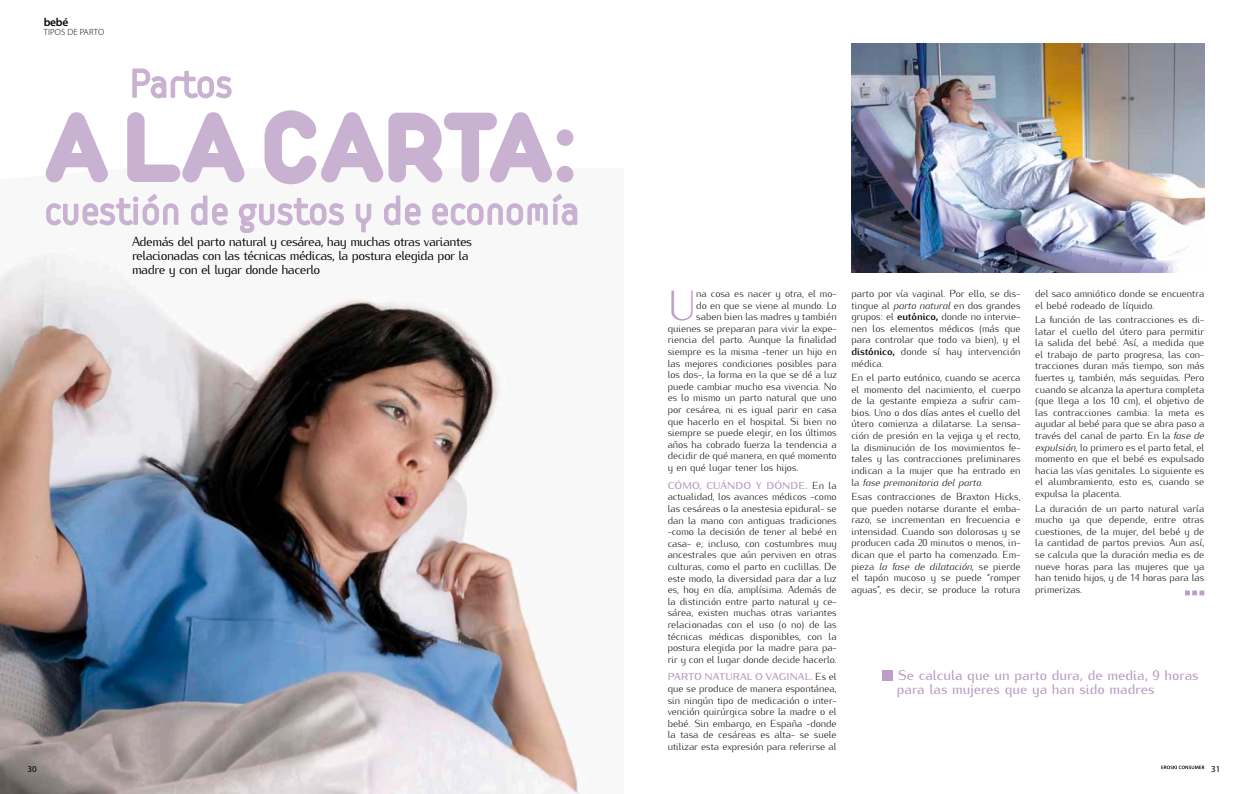
<style>
.page{position:relative;width:1248px;height:794px;background:#fff}
.page>*{position:absolute;margin:0;border:0;box-sizing:border-box;transform-origin:0 0}
.t1{font:900 105px "Duepuntozero";letter-spacing:-.025em;color:#c9b2d1}
.t2{font:300 42px "Kurier";color:#bb9dc6}
.t3{font:38px "VSV Melon Regular";letter-spacing:-.04em;color:#c9b2d1}
.t4{font:500 14px/14px "Kurier";color:#bb9dc6}
.t5{font:13px/14px "Kurier";letter-spacing:-.04em;color:#000}
.t6{font:600 11.5px "Myriad Pro";color:#000}
.t7{font:300 10.2px/11.6px "Kurier";letter-spacing:-.005em;color:#000;text-align:justify}
.t8{font:700 10px "Kurier";letter-spacing:.01em;color:#bb9dc6}
.t9{font:300 9px "Myriad Pro";letter-spacing:.02em;color:#000}
.t10{font:9px "Myriad Pro";color:#000}
.s1{font-weight:300;font-size:10.2px;color:#000}
.s2{font-style:italic}
.s3{font-weight:700}
</style>
<div class="page">
<svg style="left:1161px;top:765px;width:43px;height:4px"></svg>
<img style="left:0;top:253px;width:580px;height:541px">
<svg style="left:1185px;top:590px;width:19px;height:5px"></svg>
<svg style="left:132px;top:68px;width:100px;height:31px"></svg>
<svg style="left:46px;top:193px;width:133px;height:33px"></svg>
<svg style="left:191px;top:195px;width:37px;height:31px"></svg>
<svg style="left:238px;top:197px;width:107px;height:36px"></svg>
<svg style="left:355px;top:203px;width:17px;height:30px"></svg>
<svg style="left:383px;top:195px;width:38px;height:31px"></svg>
<svg style="left:432px;top:193px;width:146px;height:33px"></svg>
<div style="left:882px;top:670px;width:11px;height:10px;background:#bb9dc6"></div>
<img style="left:851px;top:44px;width:353px;height:228px">
<p class="t6" style="left:44px;top:15px;width:26px">bebé</p>
<p class="t9" style="left:44px;top:27px;width:62px">TIPOS DE PARTO</p>
<h3 class="t3" style="left:129px;top:60px;width:106px">Partos</h3>
<h1 class="t1" style="left:44px;top:84px;width:534px">A LA CARTA:</h1>
<h3 class="t3" style="left:44px;top:187px;width:538px">cuestión de gustos y de economía</h3>
<p class="t5" style="left:132px;top:233px;width:342px">Además del parto natural y cesárea, hay muchas otras variantes relacionadas con las técnicas médicas, la postura elegida por la madre y con el lugar donde hacerlo</p>
<h2 class="t2" style="left:667px;top:273px;width:30px">U</h2>
<p class="t7" style="left:696px;top:287px;width:142px">na cosa es nacer y otra, el mo-</p>
<p class="t7" style="left:696px;top:298px;width:142px">do en que se viene al mundo. Lo</p>
<p class="t7" style="left:696px;top:310px;width:142px">saben bien las madres y también</p>
<p class="t7" style="left:667px;top:321px;width:170px">quienes se preparan para vivir la expe-</p>
<p class="t7" style="left:667px;top:333px;width:170px">riencia del parto. Aunque la finalidad</p>
<p class="t7" style="left:667px;top:345px;width:170px">siempre es la misma -tener un hijo en</p>
<p class="t7" style="left:667px;top:356px;width:170px">las mejores condiciones posibles para</p>
<p class="t7" style="left:667px;top:368px;width:170px">los dos-, la forma en la que se dé a luz</p>
<p class="t7" style="left:667px;top:379px;width:170px">puede cambiar mucho esa vivencia. No</p>
<p class="t7" style="left:667px;top:391px;width:170px">es lo mismo un parto natural que uno</p>
<p class="t7" style="left:667px;top:403px;width:170px">por cesárea, ni es igual parir en casa</p>
<p class="t7" style="left:667px;top:414px;width:170px">que hacerlo en el hospital. Si bien no</p>
<p class="t7" style="left:667px;top:426px;width:170px">siempre se puede elegir, en los últimos</p>
<p class="t7" style="left:667px;top:437px;width:170px">años ha cobrado fuerza la tendencia a</p>
<p class="t7" style="left:667px;top:449px;width:170px">decidir de qué manera, en qué momento</p>
<p class="t7" style="left:667px;top:461px;width:132px">y en qué lugar tener los hijos.</p>
<p class="t8" style="left:667px;top:478px;width:170px">CÓMO, CUÁNDO Y DÓNDE. <span class="s1">En la</span></p>
<p class="t7" style="left:667px;top:490px;width:170px">actualidad, los avances médicos -como las cesáreas o la anestesia epidural- se dan la mano con antiguas tradiciones -como la decisión de tener al bebé en casa- e, incluso, con costumbres muy ancestrales que aún perviven en otras culturas, como el parto en cuclillas. De este modo, la diversidad para dar a luz es, hoy en día, amplísima. Además de la distinción entre parto natural y ce&shy;sárea, existen muchas otras variantes relacionadas con el uso (o no) de las técnicas médicas disponibles, con la postura elegida por la madre para pa&shy;rir y con el lugar donde decide hacerlo.</p>
<p class="t8" style="left:667px;top:669px;width:170px">PARTO NATURAL O VAGINAL. <span class="s1">Es el</span></p>
<p class="t7" style="left:667px;top:682px;width:170px">que se produce de manera espontánea, sin ningún tipo de medicación o inter&shy;vención quirúrgica sobre la madre o el bebé. Sin embargo, en España -donde la tasa de cesáreas es alta- se suele utilizar esta expresión para referirse al</p>
<p class="t7" style="left:851px;top:287px;width:170px">parto por vía vaginal. Por ello, se dis&shy;tingue al <span class="s2">parto natural</span> en dos grandes grupos: el <span class="s3">EUTÓNICO,</span> donde no intervie&shy;nen los elementos médicos (más que para controlar que todo va bien), y el <span class="s3">DISTÓNICO,</span> donde sí hay intervención médica.</p>
<p class="t7" style="left:851px;top:371px;width:170px">En el parto eutónico, cuando se acerca el momento del nacimiento, el cuerpo de la gestante empieza a sufrir cam&shy;bios. Uno o dos días antes el cuello del útero comienza a dilatarse. La sensa&shy;ción de presión en la vejiga y el recto, la disminución de los movimientos fe&shy;tales y las contracciones preliminares indican a la mujer que ha entrado en la <span class="s2">fase premonitoria del parto.</span></p>
<p class="t7" style="left:851px;top:490px;width:170px">Esas contracciones de Braxton Hicks, que pueden notarse durante el emba&shy;razo, se incrementan en frecuencia e intensidad. Cuando son dolorosas y se producen cada 20 minutos o menos, in&shy;dican que el parto ha comenzado. Em&shy;pieza <span class="s2">la fase de dilatación,</span> se pierde el tapón mucoso y se puede “romper aguas”, es decir, se produce la rotura</p>
<p class="t7" style="left:1035px;top:287px;width:170px">del saco amniótico donde se encuentra el bebé rodeado de líquido.</p>
<p class="t7" style="left:1035px;top:313px;width:170px">La función de las contracciones es di&shy;latar el cuello del útero para permitir la salida del bebé. Así, a medida que el trabajo de parto progresa, las con&shy;tracciones duran más tiempo, son más fuertes y, también, más seguidas. Pero cuando se alcanza la apertura completa (que llega a los 10 cm), el objetivo de las contracciones cambia: la meta es ayudar al bebé para que se abra paso a través del canal de parto. En la <span class="s2">fase de expulsión,</span> lo primero es el parto fetal, el momento en que el bebé es expulsado hacia las vías genitales. Lo siguiente es el alumbramiento, esto es, cuando se expulsa la placenta.</p>
<p class="t7" style="left:1035px;top:501px;width:170px">La duración de un parto natural varía mucho ya que depende, entre otras cuestiones, de la mujer, del bebé y de la cantidad de partos previos. Aun así, se calcula que la duración media es de nueve horas para las mujeres que ya han tenido hijos, y de 14 horas para las primerizas.</p>
<h3 class="t4" style="left:896px;top:667px;width:303px">Se calcula que un parto dura, de media, 9 horas para las mujeres que ya han sido madres</h3>
<p class="t10" style="left:28px;top:763px;width:11px">30</p>
<p class="t10" style="left:1210px;top:763px;width:11px">31</p>
</div>
